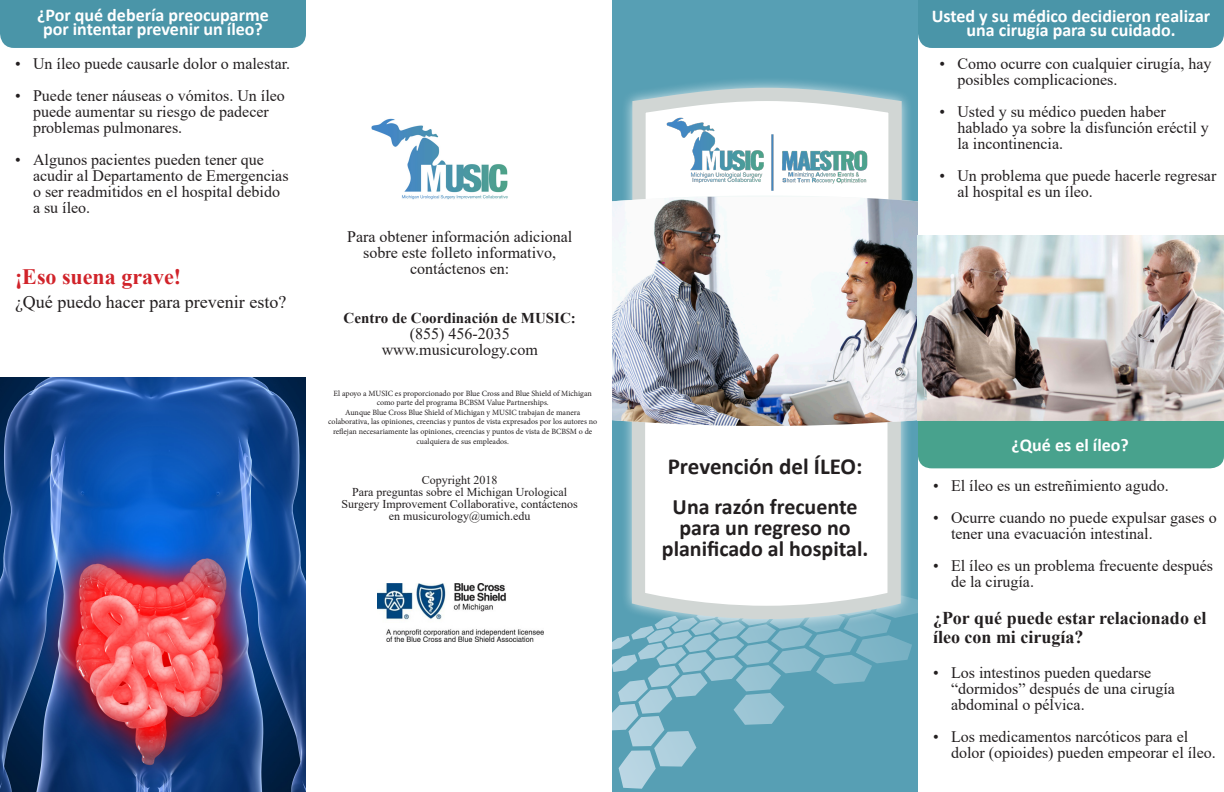
<style>
.page{position:relative;width:1224px;height:792px;background:#fff}
.page>*{position:absolute;margin:0;border:0;box-sizing:border-box;transform-origin:0 0}
.t1{font:700 23px "Calibri";color:#231f20}
.t2{font:700 22px/21px "Calibri";color:#231f20;text-align:center}
.t3{font:700 22px "Times New Roman";color:#d1232a}
.t4{font:700 18px/14px "Calibri";color:#fff;text-align:center}
.t5{font:700 18px/19px "Times New Roman";color:#231f20}
.t6{font:18px "Times New Roman";color:#231f20}
.t7{font:16px/16px "Times New Roman";color:#231f20}
.t8{font:700 15px "Times New Roman";color:#231f20}
.t9{font:12px/12px "Times New Roman";color:#231f20;text-align:center}
.t10{font:8px/9.6px "Minion Pro";color:#231f20;text-align:center}
</style>
<div class="page">
<div style="left:612px;top:0;width:306px;height:792px;background:#579fb4"></div>
<svg style="left:626px;top:81px;width:283px;height:114px;background:#c0d5da"></svg>
<svg style="left:612px;top:598px;width:306px;height:191px"></svg>
<div style="left:621px;top:284px;width:291px;height:347px;background:#fff;opacity:.75"></div>
<svg style="left:625px;top:426px;width:282px;height:200px;background:#ebf1f3"></svg>
<img style="left:612px;top:197px;width:306px;height:229px">
<img style="left:662px;top:262px;width:206px;height:1px">
<div style="left:0;top:0;width:306px;height:48px;background:#4a95a8"></div>
<div style="left:918px;top:0;width:306px;height:48px;background:#4a95a8"></div>
<div style="left:918px;top:420px;width:306px;height:48px;background:#48a28d"></div>
<img style="left:918px;top:235px;width:306px;height:185px">
<img style="left:371px;top:118px;width:137px;height:82px">
<img style="left:377px;top:583px;width:167px;height:59px">
<img style="left:0;top:377px;width:306px;height:415px">
<img style="left:661px;top:113px;width:210px;height:84px">
<p class="t4" style="left:37px;top:8px;width:233px">¿Por qué debería preocuparme por intentar prevenir un íleo?</p>
<p class="t4" style="left:932px;top:8px;width:280px">Usted y su médico decidieron realizar una cirugía para su cuidado.</p>
<p class="t7" style="left:15px;top:55px;width:277px">• Un íleo puede causarle dolor o malestar.</p>
<p class="t7" style="left:33px;top:87px;width:253px;text-indent:-18px">• Puede tener náuseas o vómitos. Un íleo puede aumentar su riesgo de padecer problemas pulmonares.</p>
<p class="t7" style="left:33px;top:151px;width:257px;text-indent:-18px">• Algunos pacientes pueden tener que acudir al Departamento de Emergencias o ser readmitidos en el hospital debido a su íleo.</p>
<p class="t3" style="left:15px;top:260px;width:168px">¡Eso suena grave!</p>
<p class="t6" style="left:15px;top:289px;width:273px">¿Qué puedo hacer para prevenir esto?</p>
<p class="t7" style="left:347px;top:228px;width:227px;text-align:center">Para obtener información adicional sobre este folleto informativo, contáctenos en:</p>
<p class="t8" style="left:344px;top:307px;width:234px">Centro de Coordinación de MUSIC:</p>
<p class="t7" style="left:410px;top:325px;width:101px">(855) 456-2035</p>
<p class="t7" style="left:382px;top:341px;width:158px">www.musicurology.com</p>
<p class="t10" style="left:334px;top:388px;width:260px">El apoyo a MUSIC es proporcionado por Blue Cross and Blue Shield of Michigan como parte del programa BCBSM Value Partnerships.</p>
<p class="t10" style="left:328px;top:408px;width:270px">Aunque Blue Cross Blue Shield of Michigan y MUSIC trabajan de manera colaborativa, las opiniones, creencias y puntos de vista expresados por los autores no reflejan necesariamente las opiniones, creencias y puntos de vista de BCBSM o de cualquiera de sus empleados.</p>
<p class="t9" style="left:422px;top:474px;width:77px">Copyright 2018</p>
<p class="t9" style="left:342px;top:486px;width:238px">Para preguntas sobre el Michigan Urological<br>Surgery Improvement Collaborative, contáctenos en musicurology@umich.edu</p>
<p class="t1" style="left:668px;top:451px;width:196px">Prevención del ÍLEO:</p>
<p class="t2" style="left:662px;top:496px;width:208px">Una razón frecuente para un regreso no planificado al hospital.</p>
<p class="t7" style="left:957px;top:55px;width:256px;text-indent:-18px">• Como ocurre con cualquier cirugía, hay posibles complicaciones.</p>
<p class="t7" style="left:957px;top:103px;width:253px;text-indent:-18px">• Usted y su médico pueden haber hablado ya sobre la disfunción eréctil y la incontinencia.</p>
<p class="t7" style="left:957px;top:167px;width:261px;text-indent:-18px">• Un problema que puede hacerle regresar al hospital es un íleo.</p>
<p class="t4" style="left:1012px;top:438px;width:119px">¿Qué es el íleo?</p>
<p class="t7" style="left:933px;top:477px;width:237px">• El íleo es un estreñimiento agudo.</p>
<p class="t7" style="left:951px;top:509px;width:267px;text-indent:-18px">• Ocurre cuando no puede expulsar gases o tener una evacuación intestinal.</p>
<p class="t7" style="left:951px;top:557px;width:264px;text-indent:-18px">• El íleo es un problema frecuente después de la cirugía.</p>
<p class="t5" style="left:933px;top:608px;width:275px">¿Por qué puede estar relacionado el íleo con mi cirugía?</p>
<p class="t7" style="left:951px;top:664px;width:225px;text-indent:-18px">• Los intestinos pueden quedarse “dormidos” después de una cirugía abdominal o pélvica.</p>
<p class="t7" style="left:951px;top:728px;width:266px;text-indent:-18px">• Los medicamentos narcóticos para el dolor (opioides) pueden empeorar el íleo.</p>
</div>
